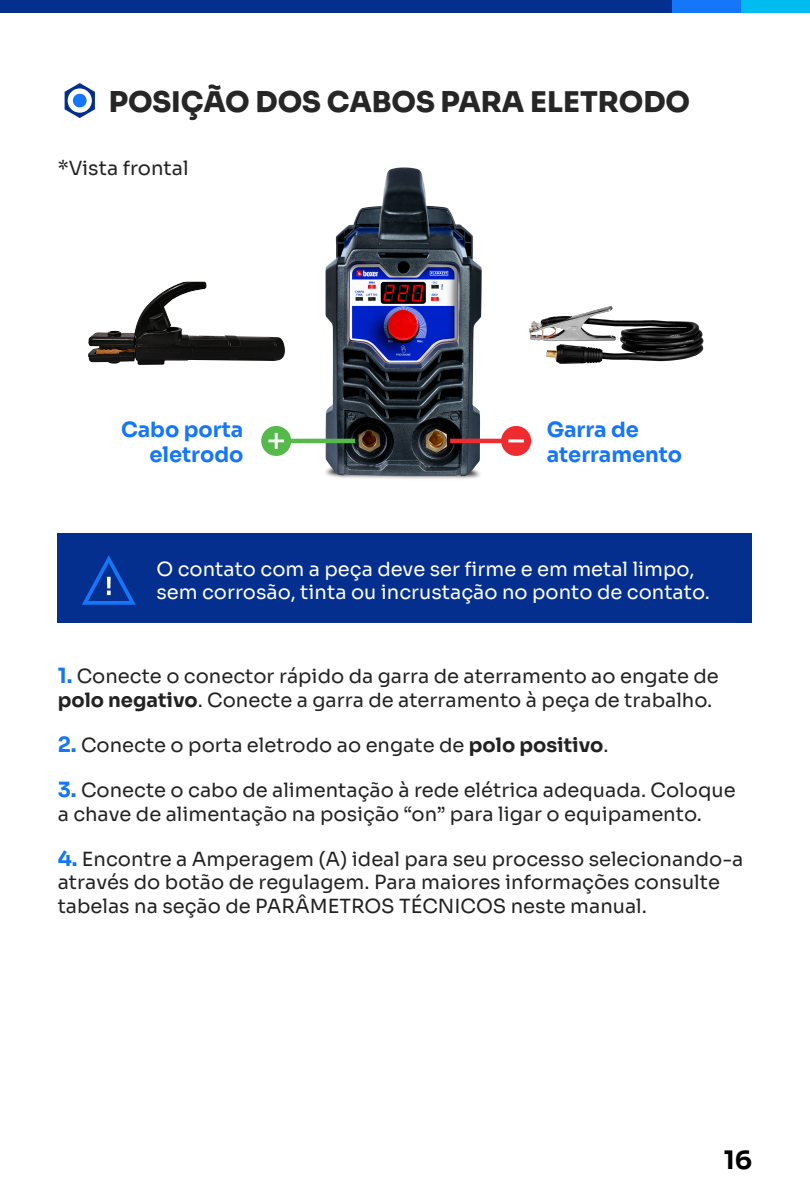
<style>
.page{position:relative;width:810px;height:1200px;background:#fff}
.page>*{position:absolute;margin:0;border:0;box-sizing:border-box;transform-origin:0 0}
.t1{font:800 28.5px "Sora";color:#272626}
.t2{font:700 25.42px "Sora";color:#000}
.t3{font:700 21px/25.2px "Sora";color:#1576f9}
.t4{font:19.5px/23.4px "Sora";color:#212221}
.t5{font:19.5px/23.4px "Sora";color:#fff}
.s1{font-weight:700;font-size:21px;color:#1576f9}
.s2{font-weight:700}
</style>
<div class="page">
<div style="left:0;top:0;width:672px;height:13px;background:#042f8e"></div>
<div style="left:672px;top:0;width:69px;height:13px;background:#1576f9"></div>
<div style="left:741px;top:0;width:69px;height:13px;background:#00bcf0"></div>
<svg style="left:65px;top:83px;width:30px;height:35px"></svg>
<img style="left:317px;top:167px;width:176px;height:312px">
<img style="left:503px;top:306px;width:201px;height:143px">
<img style="left:88px;top:282px;width:197px;height:83px">
<div style="left:261px;top:426px;width:30px;height:30px;background:#56b94b;border-radius:50%"></div>
<svg style="left:268px;top:433px;width:16px;height:16px"></svg>
<hr style="left:288px;top:439px;width:67px;height:4px;background:#56b94b">
<hr style="left:450px;top:439px;width:81px;height:4px;background:#ee2b2e">
<div style="left:501px;top:426px;width:30px;height:30px;background:#ee2b2e;border-radius:50%"></div>
<svg style="left:508px;top:439px;width:16px;height:4px"></svg>
<div style="left:58px;top:533px;width:694px;height:90px;background:#042f8e"></div>
<svg style="left:82px;top:555px;width:54px;height:50px"></svg>
<h1 class="t1" style="left:109px;top:79px;width:583px">POSIÇÃO DOS CABOS PARA ELETRODO</h1>
<p class="t4" style="left:58px;top:154px;width:132px">*Vista frontal</p>
<p class="t3" style="left:121px;top:415px;width:124px;text-align:right">Cabo porta eletrodo</p>
<p class="t3" style="left:547px;top:415px;width:137px">Garra de aterramento</p>
<p class="t5" style="left:156px;top:556px;width:555px">O contato com a peça deve ser firme e em metal limpo, sem corrosão, tinta ou incrustação no ponto de contato.</p>
<p class="t4" style="left:58px;top:663px;width:663px"><span class="s1">1.</span> Conecte o conector rápido da garra de aterramento ao engate de <span class="s2">polo negativo</span>. Conecte a garra de aterramento à peça de trabalho.</p>
<p class="t4" style="left:58px;top:732px;width:552px"><span class="s1">2.</span> Conecte o porta eletrodo ao engate de <span class="s2">polo positivo</span>.</p>
<p class="t4" style="left:58px;top:777px;width:679px"><span class="s1">3.</span> Conecte o cabo de alimentação à rede elétrica adequada. Coloque a chave de alimentação na posição “on” para ligar o equipamento.</p>
<p class="t4" style="left:58px;top:846px;width:687px"><span class="s1">4.</span> Encontre a Amperagem (A) ideal para seu processo selecionando-a através do botão de regulagem. Para maiores informações consulte tabelas na seção de PARÂMETROS TÉCNICOS neste manual.</p>
<h2 class="t2" style="left:724px;top:1139px;width:30px">16</h2>
</div>
